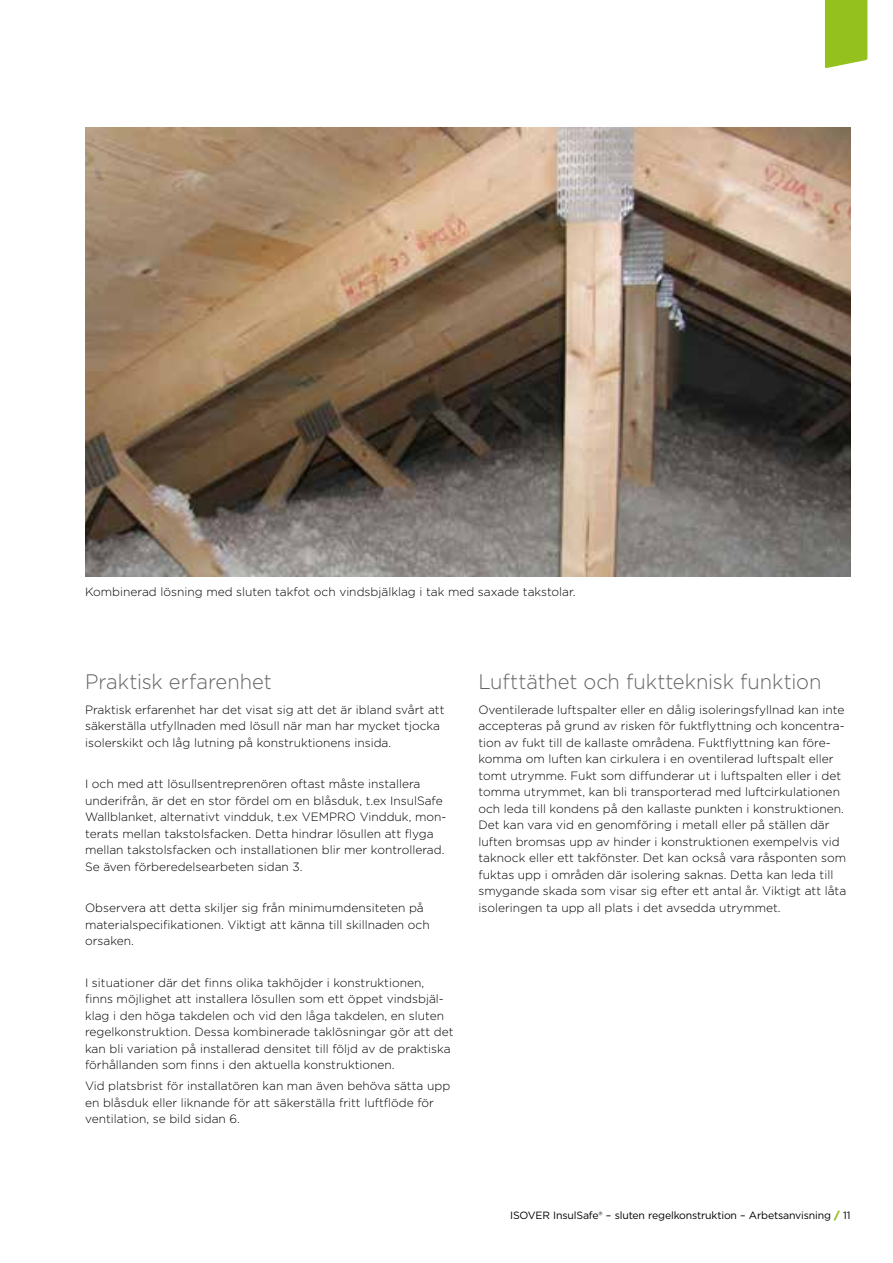
<style>
.page{position:relative;width:893px;height:1263px;background:#fff}
.page>*{position:absolute;margin:0;border:0;box-sizing:border-box;transform-origin:0 0}
.t1{font:300 21px "Gotham";letter-spacing:-.005em;color:#646363;scale:.96 1}
.t2{font:300 12px/16.5px "Gotham";color:#000}
.t3{font:10.5px "Gotham";letter-spacing:-.015em;color:#000}
.s1{font-weight:900;color:#95c11f}
</style>
<div class="page">
<div style="left:825px;top:0;width:42px;height:68px;background:#95c11f"></div>
<img style="left:85px;top:128px;width:765px;height:448px">
<p class="t2" style="left:85px;top:584px;width:492px">Kombinerad lösning med sluten takfot och vindsbjälklag i tak med saxade takstolar.</p>
<h1 class="t1" style="left:85px;top:668px;width:196px">Praktisk erfarenhet</h1>
<p class="t2" style="left:85px;top:701px;width:361px">Praktisk erfarenhet har det visat sig att det är ibland svårt att säkerställa utfyllnaden med lösull när man har mycket tjocka isolerskikt och låg lutning på konstruktionens insida.</p>
<p class="t2" style="left:85px;top:775px;width:363px">I och med att lösullsentreprenören oftast måste installera underifrån, är det en stor fördel om en blåsduk, t.ex InsulSafe Wallblanket, alternativt vindduk, t.ex VEMPRO Vindduk, mon&shy;terats mellan takstolsfacken. Detta hindrar lösullen att flyga mellan takstolsfacken och installationen blir mer kontrollerad.<br>Se även förberedelsearbeten sidan 3.</p>
<p class="t2" style="left:85px;top:899px;width:346px">Observera att detta skiljer sig från minimumdensiteten på materialspecifikationen. Viktigt att känna till skillnaden och orsaken.</p>
<p class="t2" style="left:85px;top:974px;width:370px">I situationer där det finns olika takhöjder i konstruktionen, finns möjlighet att installera lösullen som ett öppet vindsbjäl&shy;klag i den höga takdelen och vid den låga takdelen, en sluten regelkonstruktion. Dessa kombinerade taklösningar gör att det kan bli variation på installerad densitet till följd av de praktiska förhållanden som finns i den aktuella konstruktionen.</p>
<p class="t2" style="left:85px;top:1077px;width:367px">Vid platsbrist för installatören kan man även behöva sätta upp en blåsduk eller liknande för att säkerställa fritt luftflöde för ventilation, se bild sidan 6.</p>
<h1 class="t1" style="left:478px;top:668px;width:359px">Lufttäthet och fuktteknisk funktion</h1>
<p class="t2" style="left:478px;top:701px;width:369px">Oventilerade luftspalter eller en dålig isoleringsfyllnad kan inte accepteras på grund av risken för fuktflyttning och koncentra&shy;tion av fukt till de kallaste områdena. Fuktflyttning kan före&shy;komma om luften kan cirkulera i en oventilerad luftspalt eller tomt utrymme. Fukt som diffunderar ut i luftspalten eller i det tomma utrymmet, kan bli transporterad med luftcirkulationen och leda till kondens på den kallaste punkten i konstruktionen.<br>Det kan vara vid en genomföring i metall eller på ställen där luften bromsas upp av hinder i konstruktionen exempelvis vid taknock eller ett takfönster. Det kan också vara råsponten som fuktas upp i områden där isolering saknas. Detta kan leda till smygande skada som visar sig efter ett antal år. Viktigt att låta isoleringen ta upp all plats i det avsedda utrymmet.</p>
<p class="t3" style="left:510px;top:1208px;width:342px">ISOVER InsulSafe® – sluten regelkonstruktion – Arbetsanvisning <span class="s1">/</span> 11</p>
</div>
